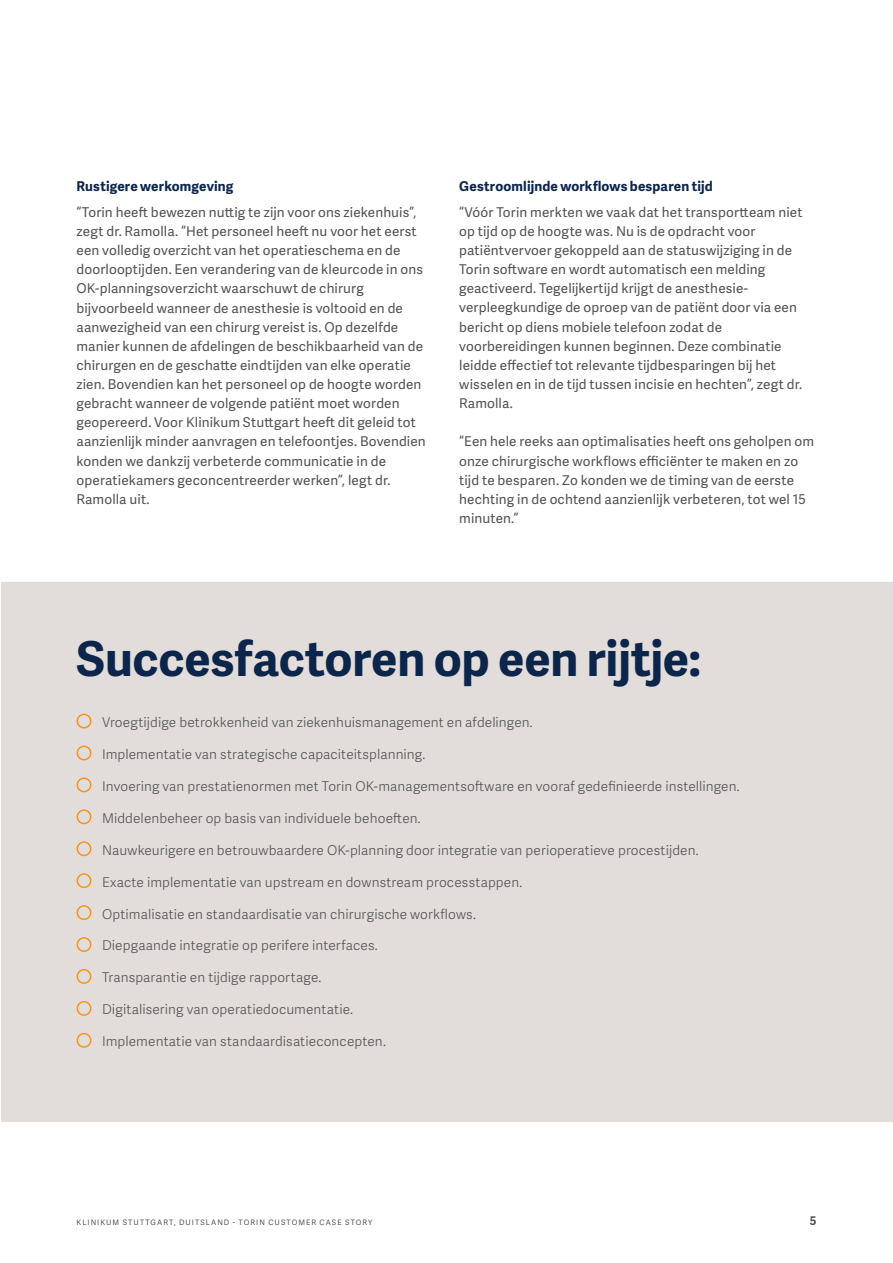
<style>
.page{position:relative;width:893px;height:1263px;background:#fff}
.page>*{position:absolute;margin:0;border:0;box-sizing:border-box;transform-origin:0 0}
.t1{font:700 48px "Adelle Sans";letter-spacing:-.005em;color:#0c254b}
.t2{font:13.5px/19.2px "Adelle Sans";letter-spacing:.01em;color:#505353}
.t3{font:300 13.5px "Adelle Sans";letter-spacing:.01em;color:#505353}
.t4{font:700 13.5px "Adelle Sans";letter-spacing:.015em;color:#0c254b}
.t5{font:700 12px "Adelle Sans";color:#505353}
.t6{font:7.5px "Adelle Sans";letter-spacing:.14em;color:#505353}
</style>
<div class="page">
<div style="left:1px;top:582px;width:892px;height:540px;background:#e2ddda"></div>
<div style="left:77px;top:714px;width:14px;height:14px;background:#e2ddda;border-radius:50%"></div>
<div style="left:77px;top:714px;width:14px;height:14px;border:2px solid #f7931d;border-radius:50%"></div>
<div style="left:77px;top:810px;width:14px;height:13px;background:#e2ddda;border-radius:50%"></div>
<div style="left:77px;top:809px;width:14px;height:15px;border:2px solid #f7931d;border-radius:50%"></div>
<div style="left:77px;top:906px;width:14px;height:13px;background:#e2ddda;border-radius:50%"></div>
<div style="left:77px;top:905px;width:14px;height:15px;border:2px solid #f7931d;border-radius:50%"></div>
<div style="left:77px;top:746px;width:14px;height:14px;background:#e2ddda;border-radius:50%"></div>
<div style="left:77px;top:745px;width:14px;height:15px;border:2px solid #f7931d;border-radius:50%"></div>
<div style="left:77px;top:842px;width:14px;height:13px;background:#e2ddda;border-radius:50%"></div>
<div style="left:77px;top:841px;width:14px;height:15px;border:2px solid #f7931d;border-radius:50%"></div>
<div style="left:77px;top:938px;width:14px;height:13px;background:#e2ddda;border-radius:50%"></div>
<div style="left:77px;top:937px;width:14px;height:15px;border:2px solid #f7931d;border-radius:50%"></div>
<div style="left:77px;top:1002px;width:14px;height:13px;background:#e2ddda;border-radius:50%"></div>
<div style="left:77px;top:1001px;width:14px;height:15px;border:2px solid #f7931d;border-radius:50%"></div>
<div style="left:77px;top:778px;width:14px;height:14px;background:#e2ddda;border-radius:50%"></div>
<div style="left:77px;top:777px;width:14px;height:15px;border:2px solid #f7931d;border-radius:50%"></div>
<div style="left:77px;top:874px;width:14px;height:13px;background:#e2ddda;border-radius:50%"></div>
<div style="left:77px;top:873px;width:14px;height:15px;border:2px solid #f7931d;border-radius:50%"></div>
<div style="left:77px;top:970px;width:14px;height:13px;background:#e2ddda;border-radius:50%"></div>
<div style="left:77px;top:969px;width:14px;height:15px;border:2px solid #f7931d;border-radius:50%"></div>
<div style="left:77px;top:1033px;width:14px;height:14px;background:#e2ddda;border-radius:50%"></div>
<div style="left:77px;top:1033px;width:14px;height:15px;border:2px solid #f7931d;border-radius:50%"></div>
<p class="t4" style="left:77px;top:177px;width:158px">Rustigere werkomgeving</p>
<p class="t2" style="left:77px;top:202px;width:351px">“Torin heeft bewezen nuttig te zijn voor ons ziekenhuis”, zegt dr. Ramolla. “Het personeel heeft nu voor het eerst een volledig overzicht van het operatieschema en de doorlooptijden. Een verandering van de kleurcode in ons OK-planningsoverzicht waarschuwt de chirurg bijvoorbeeld wanneer de anesthesie is voltooid en de aanwezigheid van een chirurg vereist is. Op dezelfde manier kunnen de afdelingen de beschikbaarheid van de chirurgen en de geschatte eindtijden van elke operatie zien. Bovendien kan het personeel op de hoogte worden gebracht wanneer de volgende patiënt moet worden geopereerd. Voor Klinikum Stuttgart heeft dit geleid tot aanzienlijk minder aanvragen en telefoontjes. Bovendien konden we dankzij verbeterde communicatie in de operatiekamers geconcentreerder werken”, legt dr.<br>Ramolla uit.</p>
<p class="t4" style="left:459px;top:177px;width:255px">Gestroomlijnde workflows besparen tijd</p>
<p class="t2" style="left:459px;top:202px;width:345px">“Vóór Torin merkten we vaak dat het transportteam niet op tijd op de hoogte was. Nu is de opdracht voor patiëntvervoer gekoppeld aan de statuswijziging in de Torin software en wordt automatisch een melding geactiveerd. Tegelijkertijd krijgt de anesthesie&shy;verpleegkundige de oproep van de patiënt door via een bericht op diens mobiele telefoon zodat de voorbereidingen kunnen beginnen. Deze combinatie leidde effectief tot relevante tijdbesparingen bij het wisselen en in de tijd tussen incisie en hechten”, zegt dr.<br>Ramolla.</p>
<p class="t2" style="left:459px;top:432px;width:356px">“Een hele reeks aan optimalisaties heeft ons geholpen om onze chirurgische workflows efficiënter te maken en zo tijd te besparen. Zo konden we de timing van de eerste hechting in de ochtend aanzienlijk verbeteren, tot wel 15 minuten.”</p>
<h1 class="t1" style="left:77px;top:624px;width:626px">Succesfactoren op een rijtje:</h1>
<p class="t3" style="left:102px;top:713px;width:432px">Vroegtijdige betrokkenheid van ziekenhuismanagement en afdelingen.</p>
<p class="t3" style="left:102px;top:745px;width:325px">Implementatie van strategische capaciteitsplanning.</p>
<p class="t3" style="left:102px;top:776px;width:639px">Invoering van prestatienormen met Torin OK-managementsoftware en vooraf gedefinieerde instellingen.</p>
<p class="t3" style="left:102px;top:808px;width:320px">Middelenbeheer op basis van individuele behoeften.</p>
<p class="t3" style="left:102px;top:840px;width:598px">Nauwkeurigere en betrouwbaardere OK-planning door integratie van perioperatieve procestijden.</p>
<p class="t3" style="left:102px;top:872px;width:422px">Exacte implementatie van upstream en downstream processtappen.</p>
<p class="t3" style="left:102px;top:904px;width:375px">Optimalisatie en standaardisatie van chirurgische workflows.</p>
<p class="t3" style="left:102px;top:936px;width:277px">Diepgaande integratie op perifere interfaces.</p>
<p class="t3" style="left:102px;top:968px;width:221px">Transparantie en tijdige rapportage.</p>
<p class="t3" style="left:102px;top:1000px;width:253px">Digitalisering van operatiedocumentatie.</p>
<p class="t3" style="left:102px;top:1032px;width:285px">Implementatie van standaardisatieconcepten.</p>
<p class="t6" style="left:77px;top:1217px;width:297px">KLINIKUM STUTTGART, DUITSLAND - TORIN CUSTOMER CASE STORY</p>
<p class="t5" style="left:810px;top:1211px;width:8px">5</p>
</div>
